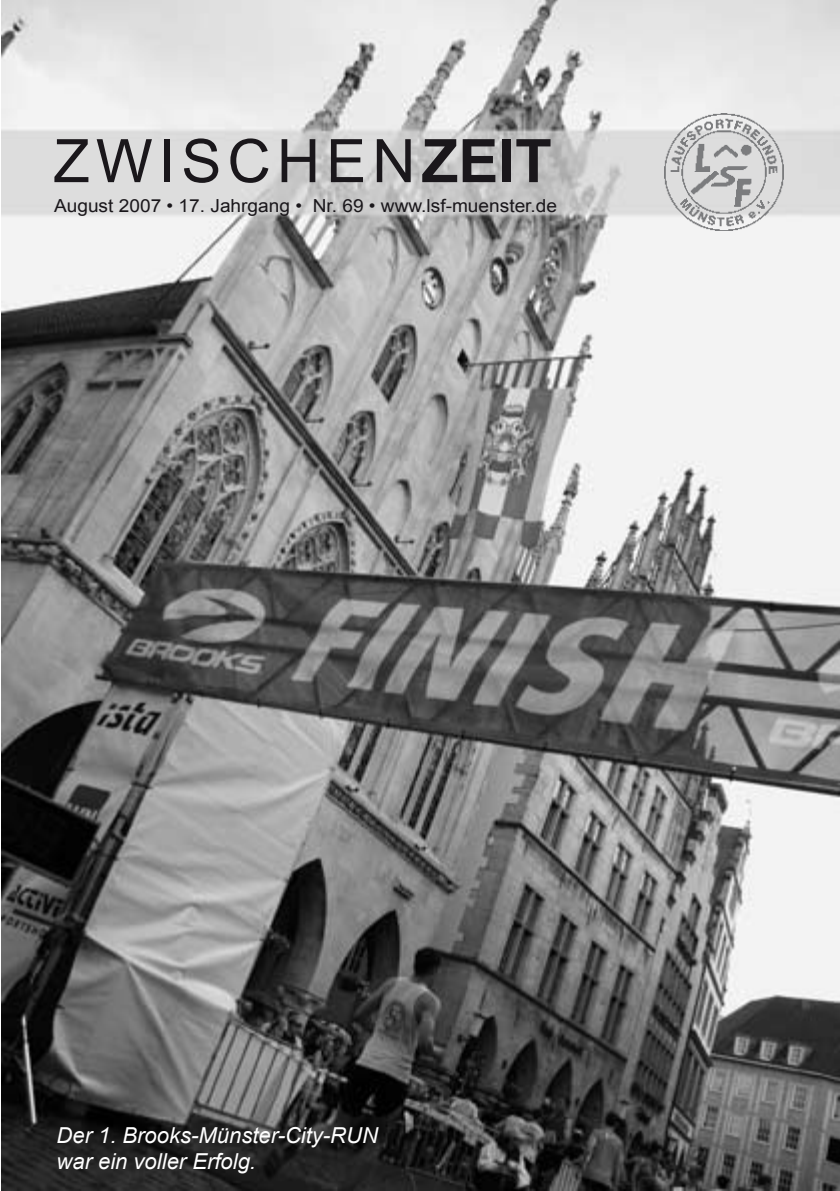
<style>
.page{position:relative;width:840px;height:1191px;background:#fff}
.page>*{position:absolute;margin:0;border:0;box-sizing:border-box;transform-origin:0 0}
.t1{font:60px "Arial";letter-spacing:.1em;color:#1a171b}
.t2{font:italic 22px/26.4px "Arial";color:#fff}
.t3{font:18px "Arial";color:#1a171b;scale:1.06 1}
.s1{font-weight:700}
</style>
<div class="page">
<img style="left:1px;top:0;width:838px;height:1191px">
<img style="left:664px;top:114px;width:119px;height:116px">
<h1 class="t1" style="left:53px;top:122px;width:499px">ZWISCHEN<span class="s1">ZEIT</span></h1>
<p class="t3" style="left:54px;top:194px;width:476px">August 2007 • 17. Jahrgang • Nr. 69 • www.lsf-muenster.de</p>
<p class="t2" style="left:56px;top:1122px;width:323px">Der 1. Brooks-Münster-City-RUN war ein voller Erfolg.</p>
</div>
